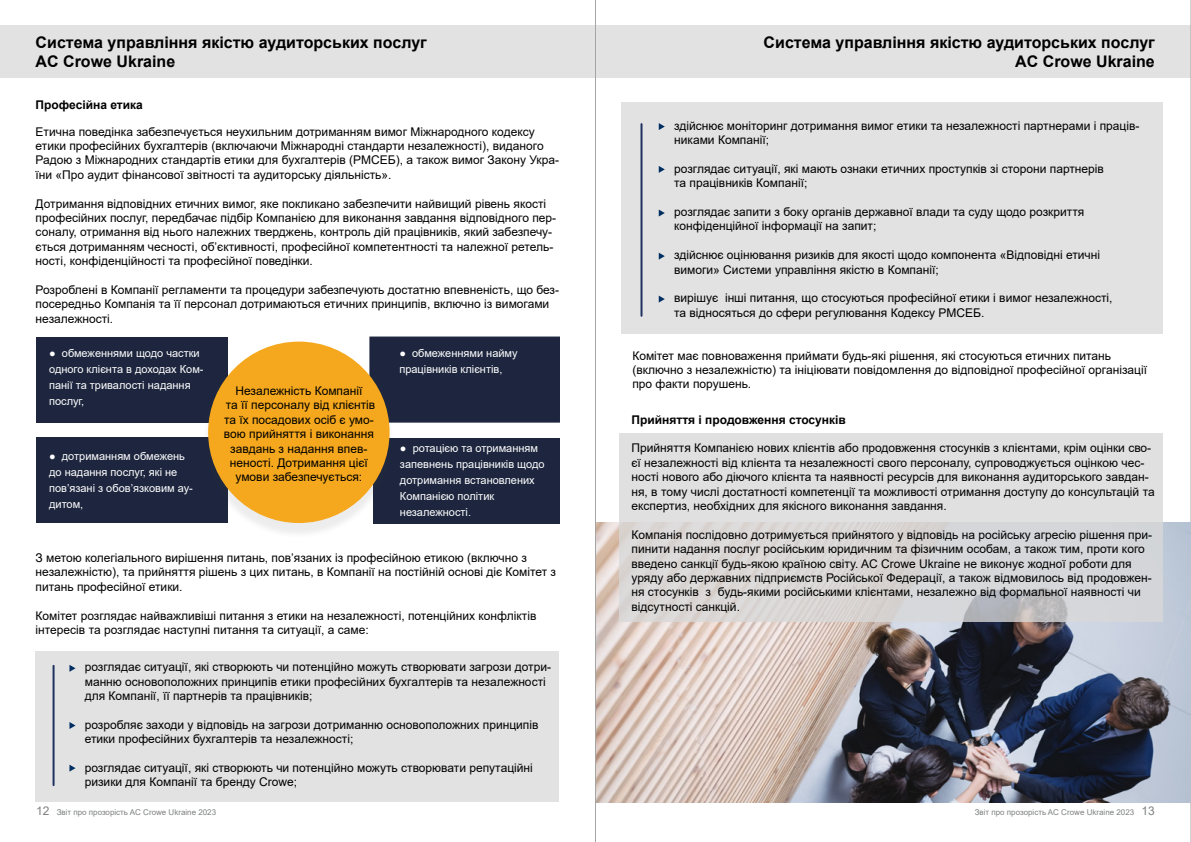
<style>
.page{position:relative;width:1191px;height:842px;background:#fff}
.page>*{position:absolute;margin:0;border:0;box-sizing:border-box;transform-origin:0 0}
.t1{font:700 16px/19.2px "Arial";color:#000}
.t2{font:12px/14.4px "Arial";color:#000}
.t3{font:700 12px "Arial";color:#000}
.t4{font:11px/16px "Arial";color:#fff}
.t5{font:8px "Arial";color:#7f8080}
.s1{font-size:12px;color:#808080}
.s2{font-size:12px}
</style>
<div class="page">
<hr style="left:595px;top:0;width:1px;height:842px;background:#a5a5a5">
<hr style="left:1190px;top:0;width:1px;height:842px;background:#a5a5a5">
<div style="left:0;top:26px;width:1191px;height:52px;background:#e2e2e2"></div>
<div style="left:36px;top:651px;width:522px;height:151px;background:#e2e2e2"></div>
<div style="left:621px;top:103px;width:541px;height:231px;background:#e2e2e2"></div>
<hr style="left:53px;top:666px;width:2px;height:119px;background:#1e3160">
<hr style="left:640px;top:124px;width:2px;height:192px;background:#1e3160">
<svg style="left:69px;top:665px;width:6px;height:7px"></svg>
<svg style="left:69px;top:722px;width:7px;height:7px"></svg>
<svg style="left:69px;top:765px;width:7px;height:7px"></svg>
<svg style="left:659px;top:123px;width:6px;height:7px"></svg>
<svg style="left:659px;top:166px;width:6px;height:7px"></svg>
<svg style="left:659px;top:210px;width:6px;height:7px"></svg>
<svg style="left:659px;top:253px;width:6px;height:7px"></svg>
<svg style="left:659px;top:296px;width:6px;height:7px"></svg>
<img style="left:596px;top:522px;width:594px;height:280px">
<div style="left:619px;top:433px;width:543px;height:189px;background:#d8d8d8"></div>
<div style="left:36px;top:337px;width:191px;height:85px;background:#1d263e"></div>
<div style="left:369px;top:336px;width:191px;height:87px;background:#1d263e;border:1px solid #1d263e"></div>
<div style="left:373px;top:439px;width:186px;height:85px;background:#1d263e"></div>
<div style="left:36px;top:437px;width:191px;height:85px;background:#1d263e"></div>
<div style="left:202px;top:346px;width:193px;height:192px;background:#404040;opacity:.1"></div>
<div style="left:208px;top:342px;width:181px;height:181px;background:#f5a81d;border-radius:50%"></div>
<h1 class="t1" style="left:36px;top:33px;width:393px">Система управління якістю аудиторських послуг<br>AC Crowe Ukraine</h1>
<h1 class="t1" style="left:763px;top:33px;width:393px;text-align:right">Система управління якістю аудиторських послуг<br>AC Crowe Ukraine</h1>
<p class="t3" style="left:36px;top:97px;width:109px">Професійна етика</p>
<p class="t2" style="left:36px;top:124px;width:525px">Етична поведінка забезпечується неухильним дотриманням вимог Міжнародного кодексу етики професійних бухгалтерів (включаючи Міжнародні стандарти незалежності), виданого Радою з Міжнародних стандартів етики для бухгалтерів (РМСЕБ), а також вимог Закону Укра&shy;їни «Про аудит фінансової звітності та аудиторську діяльність».</p>
<p class="t2" style="left:36px;top:196px;width:522px">Дотримання відповідних етичних вимог, яке покликано забезпечити найвищий рівень якості професійних послуг, передбачає підбір Компанією для виконання завдання відповідного пер&shy;соналу, отримання від нього належних тверджень, контроль дій працівників, який забезпечу&shy;ється дотриманням чесності, об’єктивності, професійної компетентності та належної ретель&shy;ності, конфіденційності та професійної поведінки.</p>
<p class="t2" style="left:36px;top:283px;width:525px">Розроблені в Компанії регламенти та процедури забезпечують достатню впевненість, що без&shy;посередньо Компанія та її персонал дотримаються етичних принципів, включно із вимогами незалежності.</p>
<p class="t4" style="left:49px;top:345px;width:156px">● обмеженнями щодо частки одного клієнта в доходах Ком&shy;панії та тривалості надання послуг,</p>
<p class="t4" style="left:399px;top:345px;width:120px">● обмеженнями найму працівників клієнтів,</p>
<p class="t2" style="left:224px;top:383px;width:153px;text-align:center">Незалежність Компанії<br>та її персоналу від клієнтів та їх посадових осіб є умо&shy;вою прийняття і виконання завдань з надання впев&shy;неності. Дотримання цієї умови забезпечується:</p>
<p class="t4" style="left:49px;top:448px;width:145px">● дотриманням обмежень до надання послуг, які не пов’язані з обов’язковим ау&shy;дитом,</p>
<p class="t4" style="left:400px;top:440px;width:146px">● ротацією та отриманням запевнень працівників щодо дотримання встановлених<br>Компанією політик незалежності.</p>
<p class="t2" style="left:36px;top:551px;width:522px">З метою колегіального вирішення питань, пов’язаних із професійною етикою (включно з незалежністю), та прийняття рішень з цих питань, в Компанії на постійній основі діє Комітет з питань професійної етики.</p>
<p class="t2" style="left:36px;top:608px;width:502px">Комітет розглядає найважливіші питання з етики на незалежності, потенційних конфліктів інтересів та розглядає наступні питання та ситуації, а саме:</p>
<p class="t2" style="left:85px;top:660px;width:468px">розглядає ситуації, які створюють чи потенційно можуть створювати загрози дотри&shy;манню основоположних принципів етики професійних бухгалтерів та незалежності для Компанії, її партнерів та працівників;</p>
<p class="t2" style="left:85px;top:717px;width:455px">розробляє заходи у відповідь на загрози дотриманню основоположних принципів етики професійних бухгалтерів та незалежності;</p>
<p class="t2" style="left:85px;top:760px;width:449px">розглядає ситуації, які створюють чи потенційно можуть створювати репутаційні ризики для Компанії та бренду Crowe;</p>
<p class="t2" style="left:674px;top:118px;width:467px">здійснює моніторинг дотримання вимог етики та незалежності партнерами і праців&shy;никами Компанії;</p>
<p class="t2" style="left:674px;top:161px;width:431px">розглядає ситуації, які мають ознаки етичних проступків зі сторони партнерів та працівників Компанії;</p>
<p class="t2" style="left:674px;top:205px;width:412px">розглядає запити з боку органів державної влади та суду щодо розкриття конфіденційної інформації на запит;</p>
<p class="t2" style="left:674px;top:248px;width:427px">здійснює оцінювання ризиків для якості щодо компонента «Відповідні етичні вимоги» Системи управління якістю в Компанії;</p>
<p class="t2" style="left:674px;top:291px;width:440px">вирішує інші питання, що стосуються професійної етики і вимог незалежності, та відносяться до сфери регулювання Кодексу РМСЕБ.</p>
<p class="t2" style="left:632px;top:348px;width:516px">Комітет має повноваження приймати будь-які рішення, які стосуються етичних питань (включно з незалежністю) та ініціювати повідомлення до відповідної професійної організації про факти порушень.</p>
<p class="t3" style="left:631px;top:411px;width:216px">Прийняття і продовження стосунків</p>
<p class="t2" style="left:631px;top:441px;width:525px">Прийняття Компанією нових клієнтів або продовження стосунків з клієнтами, крім оцінки сво&shy;єї незалежності від клієнта та незалежності свого персоналу, супроводжується оцінкою чес&shy;ності нового або діючого клієнта та наявності ресурсів для виконання аудиторського завдан&shy;ня, в тому числі достатності компетенції та можливості отримання доступу до консультацій та експертиз, необхідних для якісного виконання завдання.</p>
<p class="t2" style="left:631px;top:527px;width:522px">Компанія послідовно дотримується прийнятого у відповідь на російську агресію рішення при&shy;пинити надання послуг російським юридичним та фізичним особам, а також тим, проти кого введено санкції будь-якою країною світу. AC Crowe Ukraine не виконує жодної роботи для уряду або державних підприємств Російської Федерації, а також відмовилось від продовжен&shy;ня стосунків з будь-якими російськими клієнтами, незалежно від формальної наявності чи відсутності санкцій.</p>
<p class="t5" style="left:36px;top:806px;width:182px"><span class="s1">12</span> Звіт про прозорість AC Crowe Ukraine 2023</p>
<p class="t5" style="left:974px;top:806px;width:182px">Звіт про прозорість AC Crowe Ukraine 2023 <span class="s2">13</span></p>
</div>
